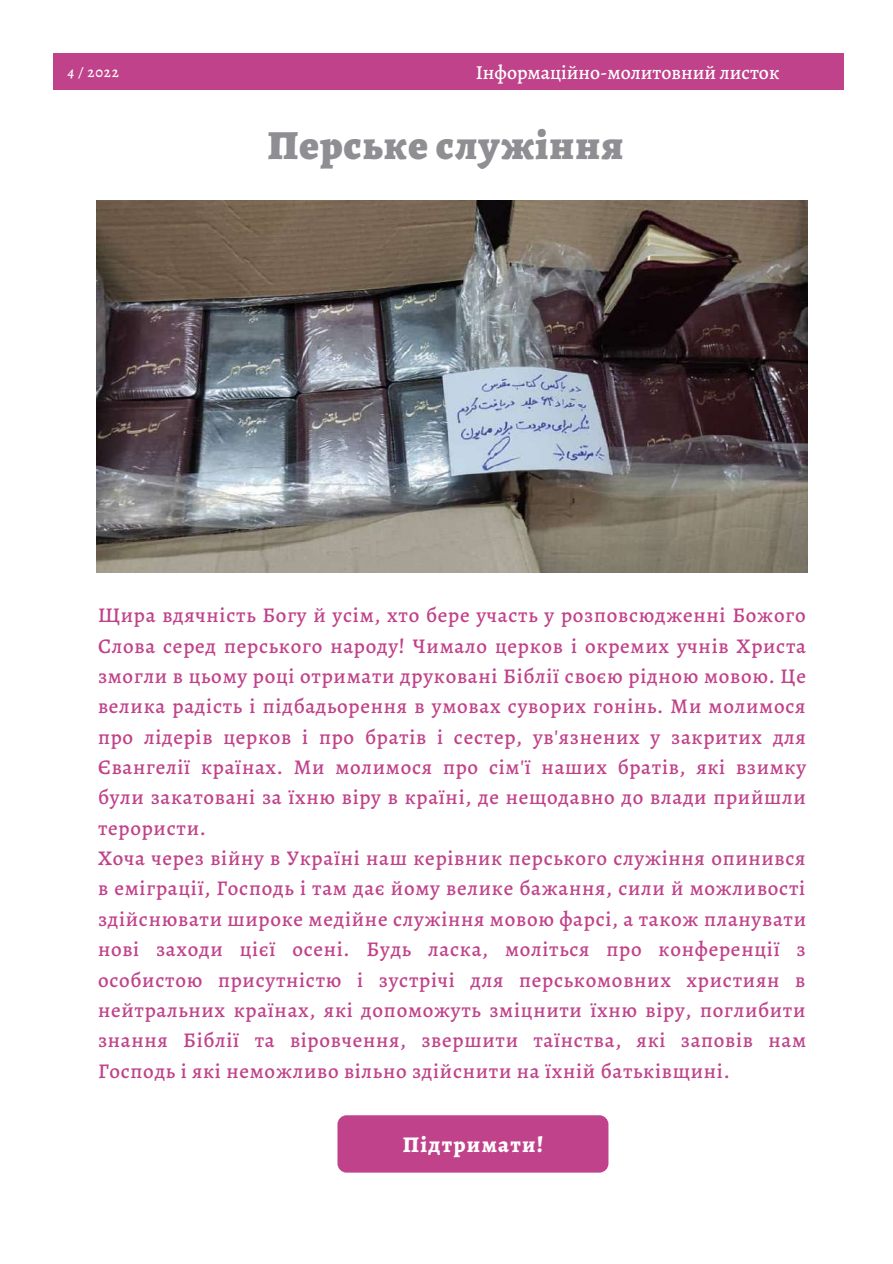
<style>
.page{position:relative;width:893px;height:1264px;background:#fff}
.page>*{position:absolute;margin:0;border:0;box-sizing:border-box;transform-origin:0 0}
.t1{font:900 41.25px "Alegreya";letter-spacing:.03em;color:#8f8f93}
.t2{font:800 22.5px "Alegreya";letter-spacing:.06em;color:#fff}
.t3{font:500 21px/30.3px "Alegreya";letter-spacing:.035em;color:#c0428a}
.t4{font:500 19.8px "Alegreya";color:#fff}
.t5{font:500 14.85px "Alegreya";color:#fff}
.s1{font-style:italic}
</style>
<div class="page">
<div style="left:337px;top:1115px;width:271px;height:57px;background:#c0428a;border-radius:9px"></div>
<img style="left:96px;top:200px;width:711px;height:372px">
<div style="left:54px;top:54px;width:790px;height:36px;background:#c0428a"></div>
<p class="t5" style="left:68px;top:62px;width:53px"><span class="s1">4 /</span> 2022</p>
<p class="t4" style="left:475px;top:59px;width:305px">Інформаційно-молитовний листок</p>
<h1 class="t1" style="left:268px;top:117px;width:357px">Перське служіння</h1>
<p class="t3" style="left:98px;top:600px;width:709px">Щира вдячність Богу й усім, хто бере участь у розповсюдженні Божого Слова серед перського народу! Чимало церков і окремих учнів Христа змогли в цьому році отримати друковані Біблії своєю рідною мовою. Це велика радість і підбадьорення в умовах суворих гонінь. Ми молимося про лідерів церков і про братів і сестер, ув'язнених у закритих для Євангелії країнах. Ми молимося про сім'ї наших братів, які взимку були закатовані за їхню віру в країні, де нещодавно до влади прийшли терористи.<br>Хоча через війну в Україні наш керівник перського служіння опинився в еміграції, Господь і там дає йому велике бажання, сили й можливості здійснювати широке медійне служіння мовою фарсі, а також планувати нові заходи цієї осені. Будь ласка, моліться про конференції з особистою присутністю і зустрічі для перськомовних християн в нейтральних країнах, які допоможуть зміцнити їхню віру, поглибити знання Біблії та віровчення, звершити таїнства, які заповів нам Господь і які неможливо вільно здійснити на їхній батьківщині.</p>
<p class="t2" style="left:402px;top:1128px;width:142px">Підтримати!</p>
</div>
